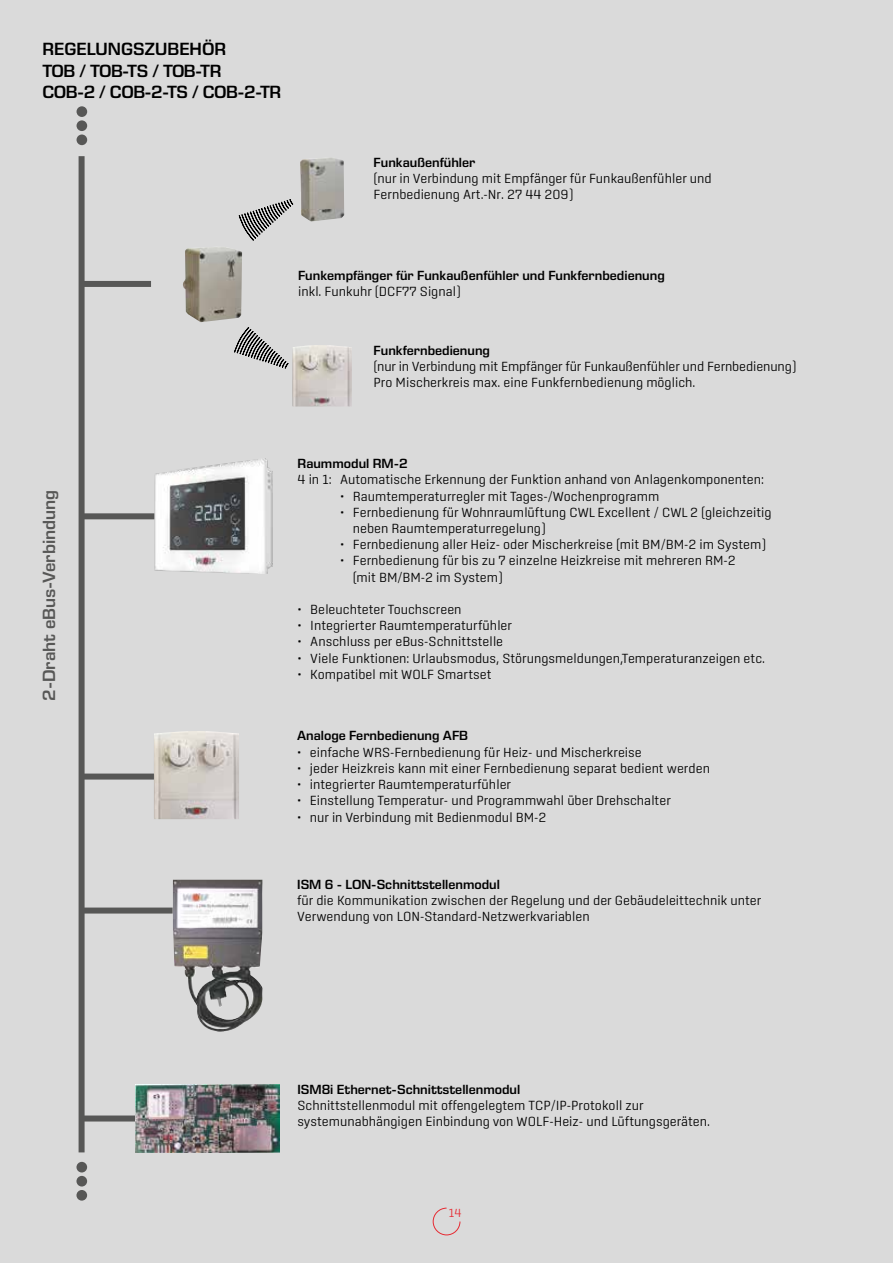
<style>
.page{position:relative;width:893px;height:1263px;background:#dadada}
.page>*{position:absolute;margin:0;border:0;box-sizing:border-box;transform-origin:0 0}
.t1{font:600 18px/21.6px "Eurostile Next LT Pro";letter-spacing:-.03em;color:#000}
.t2{font:600 18px "Eurostile Next LT Pro";color:#575756}
.t3{font:300 13.5px/16.2px "Center";color:#000}
.t4{font:600 13.5px "Eurostile Next LT Pro";color:#000}
.t5{font:300 12px "Center";color:#e62a32}
</style>
<div class="page">
<svg style="left:432px;top:1207px;width:29px;height:29px"></svg>
<div style="left:79px;top:156px;width:6px;height:996px;background:#575756"></div>
<div style="left:76px;top:1162px;width:11px;height:10px;background:#575756;border-radius:50%"></div>
<div style="left:76px;top:1176px;width:11px;height:10px;background:#575756;border-radius:50%"></div>
<div style="left:76px;top:1190px;width:11px;height:10px;background:#575756;border-radius:50%"></div>
<div style="left:77px;top:106px;width:10px;height:11px;background:#575756;border-radius:50%"></div>
<div style="left:77px;top:120px;width:10px;height:11px;background:#575756;border-radius:50%"></div>
<div style="left:77px;top:134px;width:10px;height:11px;background:#575756;border-radius:50%"></div>
<div style="left:82px;top:281px;width:69px;height:6px;background:#575756"></div>
<img style="left:183px;top:247px;width:59px;height:75px">
<svg style="left:234px;top:327px;width:55px;height:42px"></svg>
<img style="left:292px;top:345px;width:60px;height:61px">
<svg style="left:238px;top:199px;width:55px;height:42px"></svg>
<img style="left:300px;top:158px;width:44px;height:63px">
<div style="left:82px;top:1115px;width:54px;height:6px;background:#575756"></div>
<img style="left:136px;top:1084px;width:143px;height:68px">
<div style="left:81px;top:907px;width:92px;height:6px;background:#575756"></div>
<img style="left:173px;top:880px;width:90px;height:152px">
<img style="left:154px;top:731px;width:85px;height:88px">
<div style="left:83px;top:773px;width:71px;height:6px;background:#575756"></div>
<div style="left:83px;top:513px;width:71px;height:6px;background:#575756"></div>
<img style="left:154px;top:459px;width:118px;height:115px">
<h1 class="t1" style="left:43px;top:38px;width:240px">REGELUNGSZUBEHÖR<br>TOB / TOB-TS / TOB-TR<br>COB-2 / COB-2-TS / COB-2-TR</h1>
<p class="t4" style="left:374px;top:155px;width:103px">Funkaußenfühler</p>
<p class="t3" style="left:374px;top:170px;width:340px">(nur in Verbindung mit Empfänger für Funkaußenfühler und<br>Fernbedienung Art.-Nr. 27 44 209)</p>
<p class="t4" style="left:298px;top:268px;width:368px">Funkempfänger für Funkaußenfühler und Funkfernbedienung</p>
<p class="t3" style="left:298px;top:284px;width:164px">inkl. Funkuhr (DCF77 Signal)</p>
<p class="t4" style="left:374px;top:342px;width:118px">Funkfernbedienung</p>
<p class="t3" style="left:374px;top:358px;width:424px">(nur in Verbindung mit Empfänger für Funkaußenfühler und Fernbedienung)<br>Pro Mischerkreis max. eine Funkfernbedienung möglich.</p>
<h1 class="t2" style="left:39px;top:701px;width:212px;rotate:-90deg">2-Draht eBus-Verbindung</h1>
<p class="t4" style="left:298px;top:456px;width:112px">Raummodul RM-2</p>
<p class="t3" style="left:298px;top:471px;width:468px">4 in 1: Automatische Erkennung der Funktion anhand von Anlagenkomponenten:</p>
<p class="t3" style="left:340px;top:488px;width:321px">• Raumtemperaturregler mit Tages-/Wochenprogramm</p>
<p class="t3" style="left:353px;top:504px;width:420px;text-indent:-13px">• Fernbedienung für Wohnraumlüftung CWL Excellent / CWL 2 (gleichzeitig neben Raumtemperaturregelung)</p>
<p class="t3" style="left:340px;top:536px;width:428px">• Fernbedienung aller Heiz- oder Mischerkreise (mit BM/BM-2 im System)</p>
<p class="t3" style="left:353px;top:552px;width:384px;text-indent:-13px">• Fernbedienung für bis zu 7 einzelne Heizkreise mit mehreren RM-2 (mit BM/BM-2 im System)</p>
<p class="t3" style="left:298px;top:601px;width:166px">• Beleuchteter Touchscreen</p>
<p class="t3" style="left:298px;top:617px;width:216px">• Integrierter Raumtemperaturfühler</p>
<p class="t3" style="left:298px;top:633px;width:207px">• Anschluss per eBus-Schnittstelle</p>
<p class="t3" style="left:298px;top:650px;width:469px">• Viele Funktionen: Urlaubsmodus, Störungsmeldungen,Temperaturanzeigen etc.</p>
<p class="t3" style="left:298px;top:666px;width:195px">• Kompatibel mit WOLF Smartset</p>
<p class="t4" style="left:297px;top:728px;width:172px">Analoge Fernbedienung AFB</p>
<p class="t3" style="left:297px;top:744px;width:346px">• einfache WRS-Fernbedienung für Heiz- und Mischerkreise</p>
<p class="t3" style="left:297px;top:760px;width:414px">• jeder Heizkreis kann mit einer Fernbedienung separat bedient werden</p>
<p class="t3" style="left:297px;top:776px;width:216px">• integrierter Raumtemperaturfühler</p>
<p class="t3" style="left:297px;top:792px;width:375px">• Einstellung Temperatur- und Programmwahl über Drehschalter</p>
<p class="t3" style="left:297px;top:808px;width:251px">• nur in Verbindung mit Bedienmodul BM-2</p>
<p class="t4" style="left:297px;top:877px;width:204px">ISM 6 - LON-Schnittstellenmodul</p>
<p class="t3" style="left:297px;top:892px;width:465px">für die Kommunikation zwischen der Regelung und der Gebäudeleittechnik unter<br>Verwendung von LON-Standard-Netzwerkvariablen</p>
<p class="t4" style="left:297px;top:1082px;width:224px">ISM8i Ethernet-Schnittstellenmodul</p>
<p class="t3" style="left:297px;top:1097px;width:414px">Schnittstellenmodul mit offengelegtem TCP/IP-Protokoll zur systemunabhängigen Einbindung von WOLF-Heiz- und Lüftungsgeräten.</p>
<p class="t5" style="left:449px;top:1206px;width:14px">14</p>
</div>
